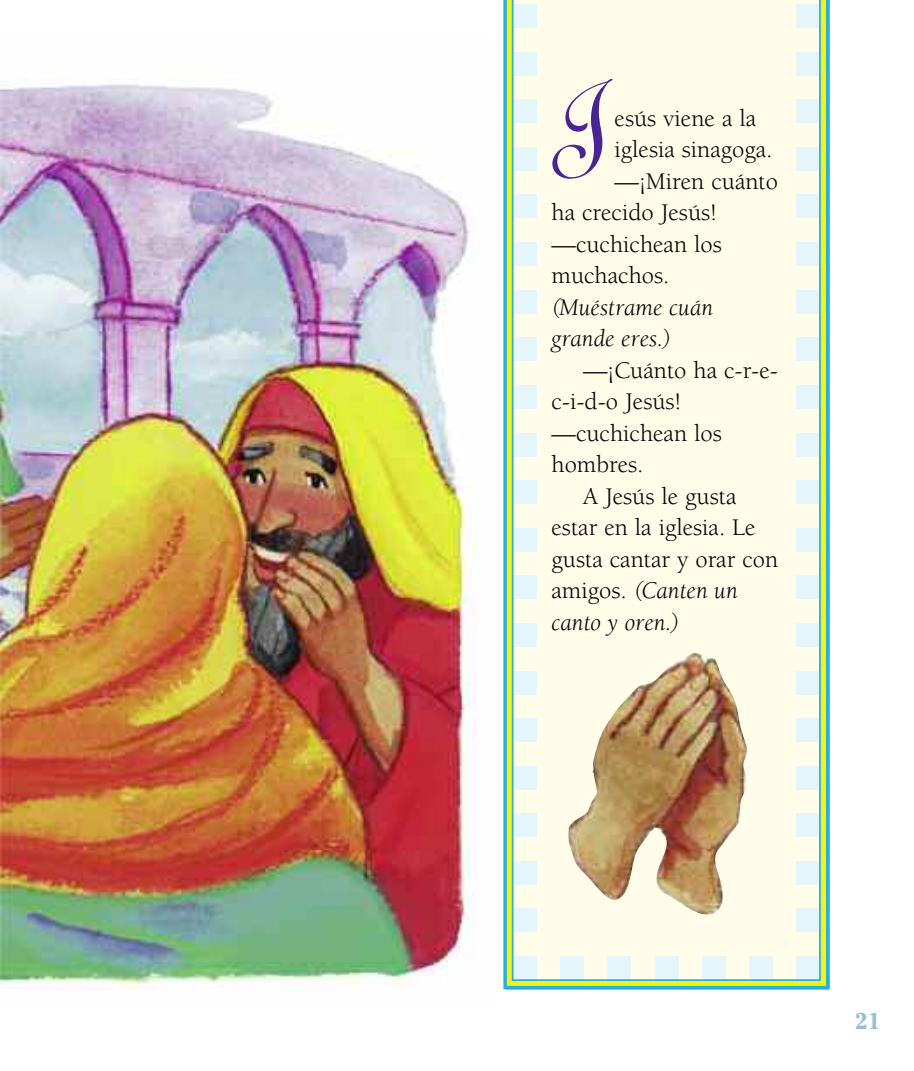
<style>
.page{position:relative;width:914px;height:1071px;background:#fff}
.page>*{position:absolute;margin:0;border:0;box-sizing:border-box;transform-origin:0 0}
.t1{font:123.2px "Linoscript";color:#482498}
.t2{font:24.5px "Berkeley";color:#000}
.t3{font:italic 24.5px/31.5px "Berkeley";color:#000}
.t4{font:700 22.75px "Cheltenham";color:#96bed8}
.s1{font-style:normal}
</style>
<div class="page">
<svg style="left:506px;top:0;width:323px;height:989px;background:#bdde44"></svg>
<svg style="left:511px;top:0;width:309px;height:981px;background:#fbfbe9"></svg>
<img style="left:568px;top:653px;width:180px;height:262px">
<img style="left:0;top:83px;width:476px;height:907px">
<h1 class="t1" style="left:548px;top:79px;width:63px">J</h1>
<p class="t2" style="left:614px;top:109px;width:143px">esús viene a la</p>
<p class="t2" style="left:614px;top:140px;width:159px">iglesia sinagoga.</p>
<p class="t2" style="left:614px;top:172px;width:165px">—¡Miren cuánto</p>
<p class="t2" style="left:551px;top:203px;width:167px">ha crecido Jesús!</p>
<p class="t2" style="left:551px;top:235px;width:172px">—cuchichean los</p>
<p class="t2" style="left:551px;top:266px;width:119px">muchachos.</p>
<p class="t3" style="left:551px;top:294px;width:163px">(Muéstrame cuán grande eres.)</p>
<p class="t2" style="left:583px;top:361px;width:196px">—¡Cuánto ha c-r-e-</p>
<p class="t2" style="left:551px;top:392px;width:131px">c-i-d-o Jesús!</p>
<p class="t2" style="left:551px;top:424px;width:172px">—cuchichean los</p>
<p class="t2" style="left:551px;top:455px;width:94px">hombres.</p>
<p class="t2" style="left:583px;top:487px;width:155px">A Jesús le gusta</p>
<p class="t2" style="left:551px;top:518px;width:205px">estar en la iglesia. Le</p>
<p class="t2" style="left:551px;top:550px;width:228px">gusta cantar y orar con</p>
<p class="t3" style="left:551px;top:577px;width:188px"><span class="s1">amigos.</span> (Canten un</p>
<p class="t3" style="left:551px;top:609px;width:129px">canto y oren.)</p>
<p class="t4" style="left:854px;top:1013px;width:27px">21</p>
</div>
